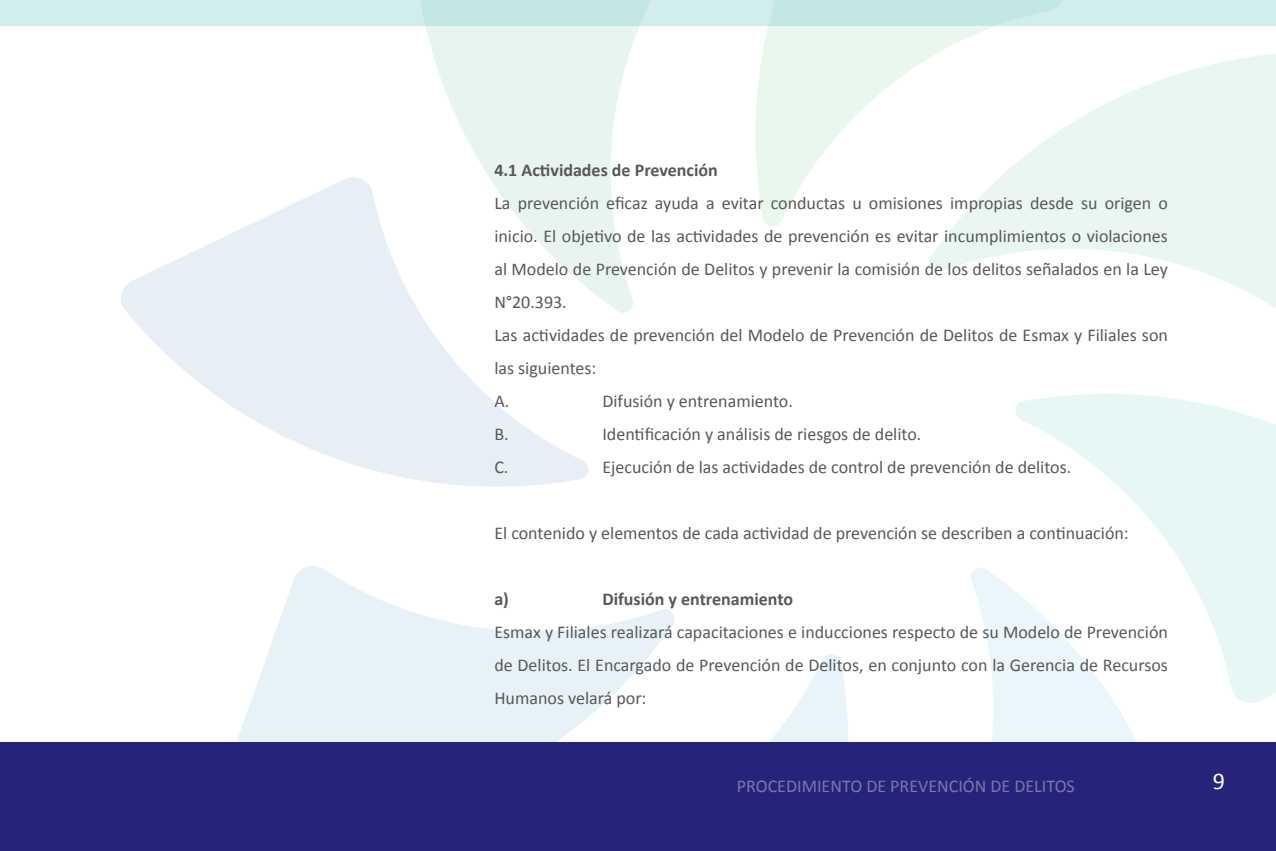
<style>
.page{position:relative;width:1276px;height:851px;background:#fff}
.page>*{position:absolute;margin:0;border:0;box-sizing:border-box;transform-origin:0 0}
.t1{font:24px "Calibri";color:#fff}
.t2{font:18px/33px "Calibri";color:#57585a}
.t3{font:700 18px "Calibri";color:#57585a}
.t4{font:18px "Calibri";color:#7c75ad}
</style>
<div class="page">
<svg style="left:755px;top:26px;width:240px;height:201px;fill:#e9f7ed"></svg>
<svg style="left:425px;top:26px;width:214px;height:287px;fill:#e7f4f0"></svg>
<svg style="left:121px;top:174px;width:468px;height:313px"></svg>
<svg style="left:237px;top:566px;width:438px;height:176px;fill:#e7f1f8"></svg>
<svg style="left:536px;top:653px;width:312px;height:89px"></svg>
<svg style="left:971px;top:567px;width:166px;height:175px;fill:#eaf6fc"></svg>
<svg style="left:1014px;top:394px;width:262px;height:311px;fill:#eaf7fc"></svg>
<svg style="left:928px;top:44px;width:348px;height:264px;fill:#e9f6f2"></svg>
<div style="left:0;top:742px;width:1276px;height:108px;background:#26237b"></div>
<div style="left:0;top:0;width:1276px;height:26px;background:linear-gradient(to right,#ceebec,#c9eae8)"></div>
<p class="t3" style="left:494px;top:157px;width:225px">4.1 Actividades de Prevención</p>
<p class="t2" style="left:494px;top:186px;width:675px">La prevención eficaz ayuda a evitar conductas u omisiones impropias desde su origen o inicio. El objetivo de las actividades de prevención es evitar incumplimientos o violaciones al Modelo de Prevención de Delitos y prevenir la comisión de los delitos señalados en la Ley N°20.393.<br>Las actividades de prevención del Modelo de Prevención de Delitos de Esmax y Filiales son las siguientes:<br>A.</p>
<p class="t2" style="left:602px;top:384px;width:192px">Difusión y entrenamiento.</p>
<p class="t2" style="left:494px;top:417px;width:16px">B.</p>
<p class="t2" style="left:602px;top:417px;width:320px">Identificación y análisis de riesgos de delito.</p>
<p class="t2" style="left:494px;top:450px;width:16px">C.</p>
<p class="t2" style="left:602px;top:450px;width:470px">Ejecución de las actividades de control de prevención de delitos.</p>
<p class="t2" style="left:494px;top:516px;width:636px">El contenido y elementos de cada actividad de prevención se describen a continuación:</p>
<p class="t3" style="left:494px;top:586px;width:16px">a)</p>
<p class="t3" style="left:602px;top:586px;width:192px">Difusión y entrenamiento</p>
<p class="t2" style="left:494px;top:615px;width:675px;text-align:justify">Esmax y Filiales realizará capacitaciones e inducciones respecto de su Modelo de Prevención de Delitos. El Encargado de Prevención de Delitos, en conjunto con la Gerencia de Recursos Humanos velará por:</p>
<p class="t4" style="left:737px;top:774px;width:339px">PROCEDIMIENTO DE PREVENCIÓN DE DELITOS</p>
<h1 class="t1" style="left:1212px;top:765px;width:14px">9</h1>
</div>
